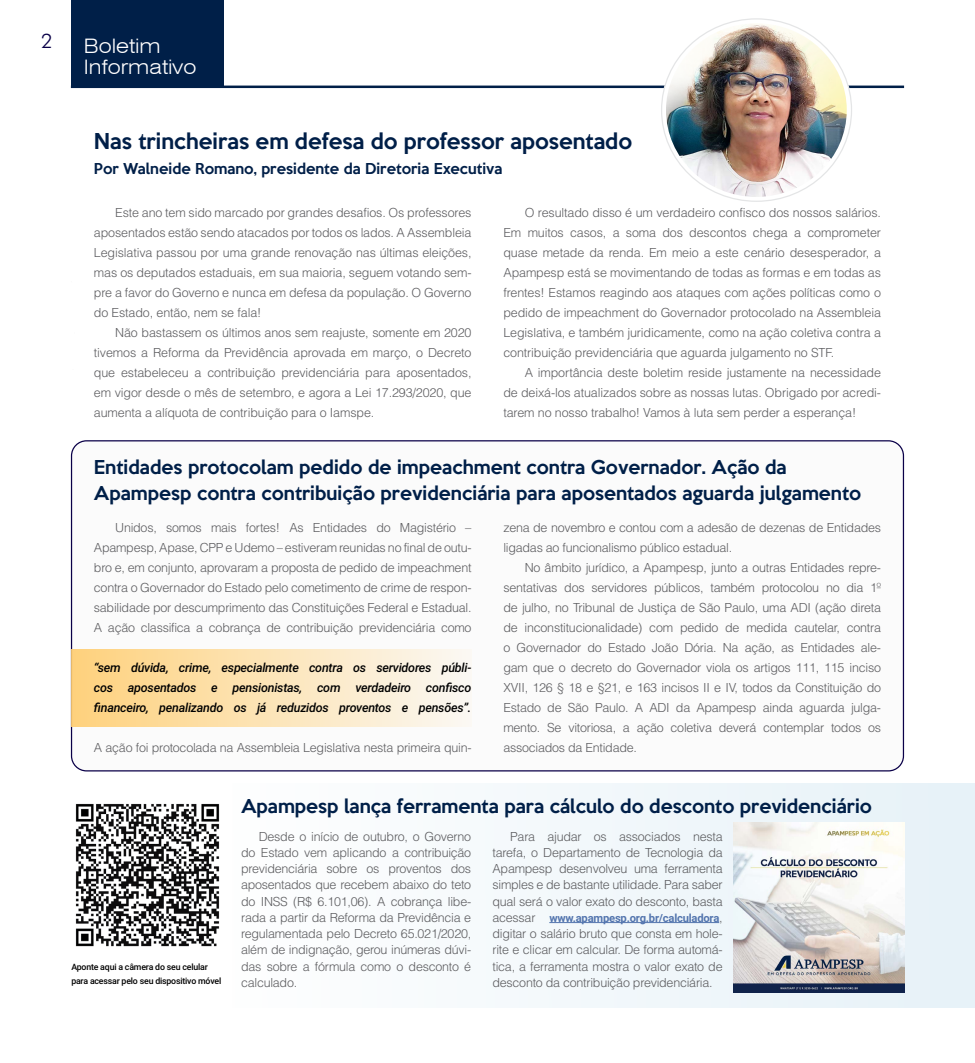
<style>
.page{position:relative;width:975px;height:1063px;background:#fff}
.page>*{position:absolute;margin:0;border:0;box-sizing:border-box;transform-origin:0 0}
.t1{font:500 20px "Keep Calm";color:#001f48}
.t2{font:300 expanded 20px/21.2px "Swiss 721 BT";color:#fff}
.t3{font:300 20px "Futura BT";color:#0a0048}
.t4{font:500 17.5px/26.2px "Keep Calm";color:#001f48}
.t5{font:500 13.75px "Keep Calm";color:#001f48}
.t6{font:300 12.5px/20px "Helvetica";letter-spacing:-.02em;color:#5d5d60;text-align:justify}
.t7{font:italic 500 12.5px/20px "Roboto";letter-spacing:-.02em;color:#000;text-align:justify}
.t8{font:700 11.25px "Roboto";letter-spacing:-.02em;color:#5375ae}
.t9{font:500 8.75px/13.8px "Roboto";letter-spacing:-.02em;color:#000}
.s1{font-family:"Helvetica";font-weight:300;font-size:12.5px;color:#5d5d60}
</style>
<div class="page">
<div style="left:232px;top:784px;width:742px;height:224px;background:linear-gradient(to right,#fff,#e1ecf3)"></div>
<div style="left:71px;top:441px;width:832px;height:330px;background:#fbfbfb;border-radius:15px"></div>
<div style="left:71px;top:649px;width:400px;height:77px;background:linear-gradient(to right,#fed17c,#fbf8f4)"></div>
<hr style="left:71px;top:86px;width:833px;height:2px;background:#001f48">
<img style="left:666px;top:23px;width:180px;height:174px">
<div style="left:71px;top:0;width:152px;height:87px;background:#001f48"></div>
<hr style="left:549px;top:922px;width:170px;height:1px;background:#5375ae">
<img style="left:733px;top:822px;width:171px;height:170px">
<img style="left:75px;top:803px;width:145px;height:144px">
<h1 class="t3" style="left:41px;top:29px;width:13px">2</h1>
<h1 class="t2" style="left:84px;top:36px;width:114px">Boletim<br>Informativo</h1>
<h1 class="t1" style="left:94px;top:124px;width:539px">Nas trincheiras em defesa do professor aposentado</h1>
<p class="t5" style="left:94px;top:157px;width:410px">Por Walneide Romano, presidente da Diretoria Executiva</p>
<p class="t6" style="left:94px;top:203px;width:379px;text-indent:21px">Este ano tem sido marcado por grandes desafios. Os professores aposentados estão sendo atacados por todos os lados. A Assembleia Legislativa passou por uma grande renovação nas últimas eleições, mas os deputados estaduais, em sua maioria, seguem votando sem&shy;pre a favor do Governo e nunca em defesa da população. O Governo do Estado, então, nem se fala!</p>
<p class="t6" style="left:94px;top:323px;width:379px;text-indent:21px">Não bastassem os últimos anos sem reajuste, somente em 2020 tivemos a Reforma da Previdência aprovada em março, o Decreto que estabeleceu a contribuição previdenciária para aposentados, em vigor desde o mês de setembro, e agora a Lei 17.293/2020, que aumenta a alíquota de contribuição para o Iamspe.</p>
<p class="t6" style="left:503px;top:203px;width:379px;text-indent:21px">O resultado disso é um verdadeiro confisco dos nossos salários.<br>Em muitos casos, a soma dos descontos chega a comprometer quase metade da renda. Em meio a este cenário desesperador, a Apampesp está se movimentando de todas as formas e em todas as frentes! Estamos reagindo aos ataques com ações políticas como o pedido de impeachment do Governador protocolado na Assembleia Legislativa, e também juridicamente, como na ação coletiva contra a contribuição previdenciária que aguarda julgamento no STF.</p>
<p class="t6" style="left:503px;top:363px;width:379px;text-indent:21px">A importância deste boletim reside justamente na necessidade de deixá-los atualizados sobre as nossas lutas. Obrigado por acredi&shy;tarem no nosso trabalho! Vamos à luta sem perder a esperança!</p>
<h2 class="t4" style="left:94px;top:452px;width:768px">Entidades protocolam pedido de impeachment contra Governador. Ação da<br>Apampesp contra contribuição previdenciária para aposentados aguarda julgamento</h2>
<p class="t6" style="left:94px;top:517px;width:379px;text-indent:21px">Unidos, somos mais fortes! As Entidades do Magistério – Apampesp, Apase, CPP e Udemo – estiveram reunidas no final de outu&shy;bro e, em conjunto, aprovaram a proposta de pedido de impeachment contra o Governador do Estado pelo cometimento de crime de respon&shy;sabilidade por descumprimento das Constituições Federal e Estadual.<br>A ação classifica a cobrança de contribuição previdenciária como</p>
<p class="t7" style="left:94px;top:657px;width:379px">“sem dúvida, crime, especialmente contra os servidores públi&shy;cos aposentados e pensionistas, com verdadeiro confisco financeiro, penalizando os já reduzidos proventos e pensões”.</p>
<p class="t6" style="left:94px;top:737px;width:379px">A ação foi protocolada na Assembleia Legislativa nesta primeira quin-</p>
<p class="t6" style="left:503px;top:517px;width:379px">zena de novembro e contou com a adesão de dezenas de Entidades ligadas ao funcionalismo público estadual.</p>
<p class="t6" style="left:503px;top:557px;width:379px;text-indent:21px">No âmbito jurídico, a Apampesp, junto a outras Entidades repre&shy;sentativas dos servidores públicos, também protocolou no dia 1º de julho, no Tribunal de Justiça de São Paulo, uma ADI (ação direta de inconstitucionalidade) com pedido de medida cautelar, contra o Governador do Estado João Dória. Na ação, as Entidades ale&shy;gam que o decreto do Governador viola os artigos 111, 115 inciso XVII, 126 § 18 e §21, e 163 incisos II e IV, todos da Constituição do Estado de São Paulo. A ADI da Apampesp ainda aguarda julga&shy;mento. Se vitoriosa, a ação coletiva deverá contemplar todos os associados da Entidade.</p>
<p class="t9" style="left:71px;top:960px;width:151px">Aponte aqui a câmera do seu celular para acessar pelo seu dispositivo móvel</p>
<h2 class="t4" style="left:241px;top:792px;width:632px">Apampesp lança ferramenta para cálculo do desconto previdenciário</h2>
<p class="t6" style="left:241px;top:828px;width:232px;line-height:16.2px;text-indent:18px">Desde o início de outubro, o Governo do Estado vem aplicando a contribuição previdenciária sobre os proventos dos aposentados que recebem abaixo do teto do INSS (R$ 6.101,06). A cobrança libe&shy;rada a partir da Reforma da Previdência e regulamentada pelo Decreto 65.021/2020, além de indignação, gerou inúmeras dúvi&shy;das sobre a fórmula como o desconto é calculado.</p>
<p class="t6" style="left:492px;top:828px;width:232px;line-height:16.2px;text-indent:18px">Para ajudar os associados nesta tarefa, o Departamento de Tecnologia da Apampesp desenvolveu uma ferramenta simples e de bastante utilidade. Para saber qual será o valor exato do desconto, basta</p>
<p class="t8" style="left:492px;top:910px;width:232px"><span class="s1">acessar</span> www.apampesp.org.br/calculadora<span class="s1">,</span></p>
<p class="t6" style="left:492px;top:925px;width:232px;line-height:16.2px">digitar o salário bruto que consta em hole&shy;rite e clicar em calcular. De forma automá&shy;tica, a ferramenta mostra o valor exato de desconto da contribuição previdenciária.</p>
</div>
